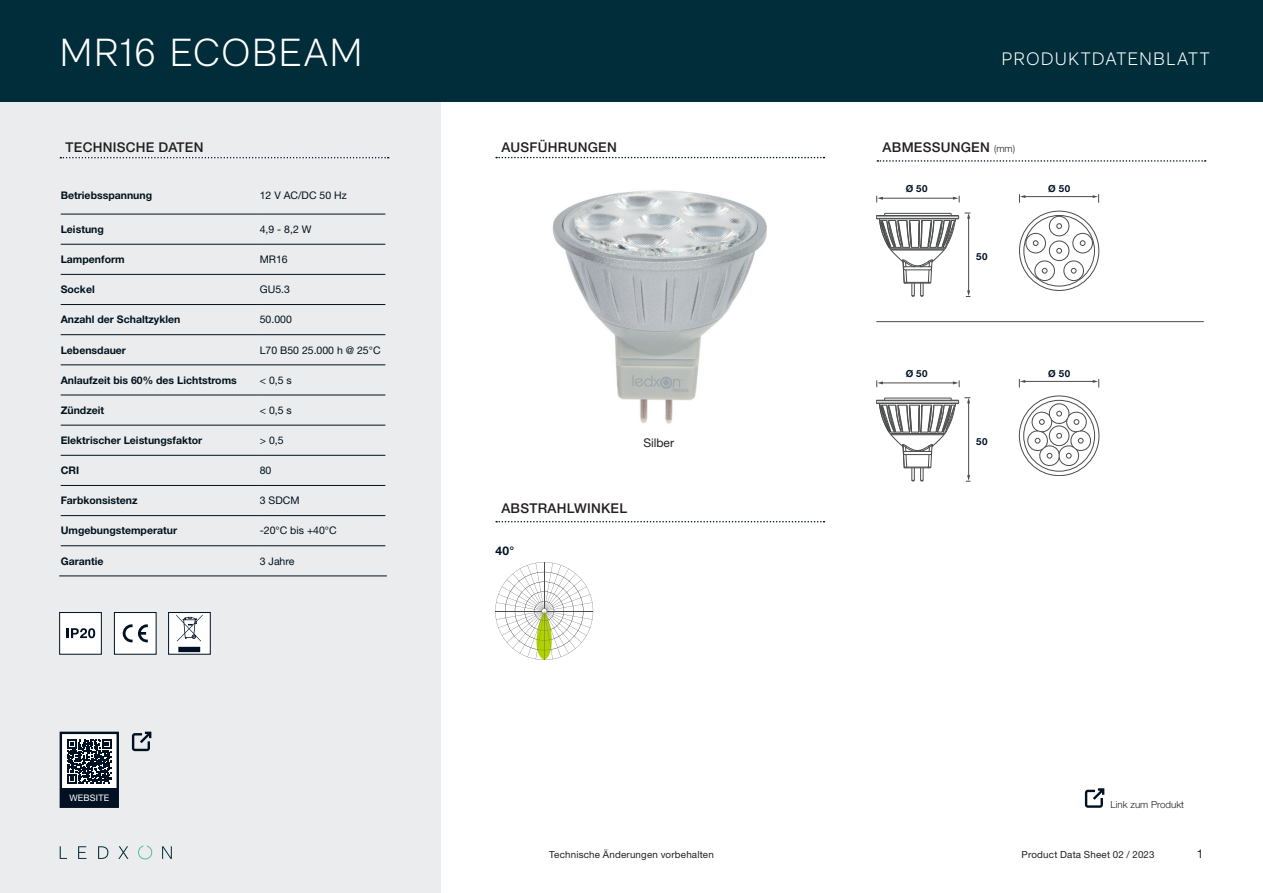
<style>
.page{position:relative;width:1263px;height:893px;background:#fff}
.page>*{position:absolute;margin:0;border:0;box-sizing:border-box;transform-origin:0 0}
.t1{font:300 39px "RM Neue";letter-spacing:.025em;color:#fff}
.t2{font:300 18px "RM Neue";letter-spacing:.06em;color:#fff}
.t3{font:500 13.5px "Helvetica Neue LT Std";letter-spacing:.02em;color:#231f20}
.t4{font:12px "Helvetica Neue LT Std";color:#231f20}
.Fließtext___copy_tex{font:700 12px "Helvetica Neue LT Std";color:#001123}
.t5{font:700 10.5px "Helvetica Neue LT Std";color:#00121e}
.t6{font:10.5px "Helvetica Neue LT Std";color:#00121e}
.t7{font:9.75px "Helvetica Neue LT Std";letter-spacing:.02em;color:#231f20}
.Randinfo___note_DE{font:700 9.75px "Helvetica Neue LT Std";letter-spacing:.05em;color:#001123}
.t8{font:300 9.75px "Helvetica Neue LT Std";color:#231f20}
.t9{font:9px "Helvetica Neue LT Std";letter-spacing:.02em;color:#fff}
.s1{font-weight:300;font-size:9.75px}
</style>
<div class="page">
<div style="left:0;top:0;width:1263px;height:102px;background:#002d39"></div>
<div style="left:0;top:102px;width:441px;height:791px;background:#ebeced"></div>
<svg style="left:60px;top:157px;width:329px;height:1px"></svg>
<svg style="left:496px;top:157px;width:328px;height:1px"></svg>
<svg style="left:116px;top:614px;width:39px;height:39px;background:#e4e6e8"></svg>
<div style="left:114px;top:612px;width:43px;height:43px;border:1px solid #001123"></div>
<div style="left:59px;top:612px;width:43px;height:43px;background:#fff;border:1px solid #001123"></div>
<svg style="left:170px;top:614px;width:39px;height:39px;background:#d7d9dc"></svg>
<div style="left:168px;top:612px;width:43px;height:43px;border:1px solid #001123"></div>
<svg style="left:877px;top:160px;width:329px;height:2px"></svg>
<hr style="left:61px;top:214px;width:198px;height:1px;background:#00121e">
<hr style="left:259px;top:214px;width:126px;height:1px;background:#00121e">
<hr style="left:61px;top:244px;width:198px;height:1px;background:#00121e">
<hr style="left:259px;top:244px;width:126px;height:1px;background:#00121e">
<hr style="left:61px;top:274px;width:198px;height:1px;background:#00121e">
<hr style="left:259px;top:274px;width:126px;height:1px;background:#00121e">
<hr style="left:61px;top:304px;width:198px;height:1px;background:#00121e">
<hr style="left:259px;top:304px;width:126px;height:1px;background:#00121e">
<hr style="left:61px;top:334px;width:198px;height:1px;background:#00121e">
<hr style="left:259px;top:334px;width:126px;height:1px;background:#00121e">
<hr style="left:61px;top:365px;width:198px;height:1px;background:#00121e">
<hr style="left:259px;top:365px;width:126px;height:1px;background:#00121e">
<hr style="left:61px;top:395px;width:198px;height:1px;background:#00121e">
<hr style="left:259px;top:395px;width:126px;height:1px;background:#00121e">
<hr style="left:61px;top:425px;width:198px;height:1px;background:#00121e">
<hr style="left:259px;top:425px;width:126px;height:1px;background:#00121e">
<hr style="left:61px;top:455px;width:198px;height:1px;background:#00121e">
<hr style="left:259px;top:455px;width:126px;height:1px;background:#00121e">
<hr style="left:61px;top:485px;width:198px;height:1px;background:#00121e">
<hr style="left:259px;top:485px;width:126px;height:1px;background:#00121e">
<hr style="left:61px;top:515px;width:198px;height:1px;background:#00121e">
<hr style="left:259px;top:515px;width:126px;height:1px;background:#00121e">
<hr style="left:61px;top:545px;width:198px;height:1px;background:#00121e">
<hr style="left:259px;top:545px;width:126px;height:1px;background:#00121e">
<hr style="left:59px;top:576px;width:200px;height:1px;background:#00121e">
<hr style="left:259px;top:576px;width:128px;height:1px;background:#00121e">
<svg style="left:66px;top:628px;width:29px;height:10px"></svg>
<svg style="left:1085px;top:788px;width:19px;height:20px"></svg>
<div style="left:62px;top:734px;width:55px;height:55px;background:#fff"></div>
<svg style="left:67px;top:739px;width:44px;height:44px"></svg>
<div style="left:60px;top:732px;width:59px;height:76px;border:2px solid #001123"></div>
<div style="left:61px;top:789px;width:57px;height:18px;background:#001123"></div>
<svg style="left:132px;top:732px;width:19px;height:19px"></svg>
<svg style="left:496px;top:521px;width:328px;height:1px"></svg>
<svg style="left:495px;top:562px;width:98px;height:98px"></svg>
<img style="left:552px;top:190px;width:215px;height:234px">
<hr style="left:968px;top:402px;width:1px;height:74px;background:#4b4c4d">
<svg style="left:965px;top:397px;width:5px;height:6px"></svg>
<svg style="left:966px;top:475px;width:4px;height:7px"></svg>
<svg style="left:876px;top:398px;width:83px;height:84px"></svg>
<hr style="left:876px;top:400px;width:83px;height:1px;background:#4b4c4d">
<hr style="left:876px;top:403px;width:83px;height:1px;background:#4b4c4d">
<hr style="left:890px;top:433px;width:55px;height:1px;background:#4b4c4d">
<hr style="left:882px;top:383px;width:72px;height:1px;background:#4b4c4d">
<svg style="left:876px;top:381px;width:7px;height:6px"></svg>
<svg style="left:953px;top:381px;width:7px;height:6px"></svg>
<hr style="left:968px;top:218px;width:1px;height:73px;background:#4b4c4d">
<svg style="left:965px;top:213px;width:5px;height:6px"></svg>
<svg style="left:966px;top:290px;width:4px;height:7px"></svg>
<svg style="left:876px;top:213px;width:83px;height:84px"></svg>
<hr style="left:876px;top:216px;width:83px;height:1px;background:#4b4c4d">
<hr style="left:876px;top:218px;width:83px;height:1px;background:#4b4c4d">
<hr style="left:890px;top:249px;width:55px;height:1px;background:#4b4c4d">
<hr style="left:882px;top:198px;width:72px;height:1px;background:#4b4c4d">
<svg style="left:876px;top:196px;width:7px;height:6px"></svg>
<svg style="left:953px;top:196px;width:7px;height:6px"></svg>
<hr style="left:876px;top:321px;width:328px;height:1px;background:#4b4c4d">
<div style="left:1026px;top:233px;width:20px;height:20px;border:1px solid #4b4c4d;border-radius:50%"></div>
<svg style="left:1033px;top:241px;width:5px;height:5px"></svg>
<div style="left:1049px;top:216px;width:20px;height:20px;border:1px solid #4b4c4d;border-radius:50%"></div>
<svg style="left:1057px;top:224px;width:5px;height:5px"></svg>
<div style="left:1049px;top:241px;width:20px;height:20px;border:1px solid #4b4c4d;border-radius:50%"></div>
<svg style="left:1057px;top:248px;width:5px;height:5px"></svg>
<div style="left:1072px;top:233px;width:21px;height:20px;border:1px solid #4b4c4d;border-radius:50%"></div>
<svg style="left:1080px;top:241px;width:5px;height:5px"></svg>
<div style="left:1064px;top:261px;width:20px;height:20px;border:1px solid #4b4c4d;border-radius:50%"></div>
<svg style="left:1071px;top:268px;width:5px;height:5px"></svg>
<div style="left:1034px;top:261px;width:21px;height:20px;border:1px solid #4b4c4d;border-radius:50%"></div>
<svg style="left:1042px;top:268px;width:5px;height:5px"></svg>
<div style="left:1019px;top:211px;width:80px;height:80px;border:1px solid #4b4c4d;border-radius:50%"></div>
<div style="left:1023px;top:215px;width:72px;height:71px;border:1px solid #4b4c4d;border-radius:50%"></div>
<hr style="left:1024px;top:196px;width:69px;height:1px;background:#4b4c4d">
<svg style="left:1019px;top:194px;width:6px;height:8px"></svg>
<svg style="left:1092px;top:194px;width:7px;height:8px"></svg>
<svg style="left:1027px;top:402px;width:65px;height:65px"></svg>
<div style="left:1019px;top:395px;width:80px;height:81px;border:1px solid #4b4c4d;border-radius:50%"></div>
<div style="left:1023px;top:400px;width:72px;height:71px;border:1px solid #4b4c4d;border-radius:50%"></div>
<hr style="left:1024px;top:381px;width:70px;height:1px;background:#4b4c4d">
<svg style="left:1019px;top:379px;width:6px;height:8px"></svg>
<svg style="left:1093px;top:379px;width:6px;height:8px"></svg>
<svg style="left:60px;top:846px;width:7px;height:13px"></svg>
<svg style="left:78px;top:846px;width:8px;height:13px"></svg>
<svg style="left:98px;top:846px;width:10px;height:13px"></svg>
<svg style="left:118px;top:846px;width:10px;height:13px"></svg>
<svg style="left:162px;top:846px;width:10px;height:13px"></svg>
<svg style="left:138px;top:845px;width:14px;height:14px"></svg>
<h1 class="t1" style="left:60px;top:29px;width:305px">MR16 ECOBEAM</h1>
<p class="t3" style="left:66px;top:139px;width:139px">TECHNISCHE DATEN</p>
<p class="t3" style="left:501px;top:139px;width:117px">AUSFÜHRUNGEN</p>
<p class="t5" style="left:61px;top:188px;width:93px">Betriebsspannung</p>
<p class="t6" style="left:260px;top:189px;width:88px">12 V AC/DC 50 Hz</p>
<p class="t5" style="left:61px;top:223px;width:45px">Leistung</p>
<p class="t6" style="left:260px;top:223px;width:53px">4,9 - 8,2 W</p>
<p class="t5" style="left:61px;top:253px;width:65px">Lampenform</p>
<p class="t6" style="left:260px;top:253px;width:30px">MR16</p>
<p class="t5" style="left:61px;top:283px;width:36px">Sockel</p>
<p class="t6" style="left:260px;top:283px;width:32px">GU5.3</p>
<p class="t5" style="left:61px;top:313px;width:121px">Anzahl der Schaltzyklen</p>
<p class="t6" style="left:260px;top:313px;width:34px">50.000</p>
<p class="t5" style="left:61px;top:343px;width:67px">Lebensdauer</p>
<p class="t6" style="left:260px;top:343px;width:122px">L70 B50 25.000 h @ 25°C</p>
<p class="t5" style="left:61px;top:373px;width:178px">Anlaufzeit bis 60% des Lichtstroms</p>
<p class="t6" style="left:260px;top:374px;width:33px">&lt; 0,5 s</p>
<p class="t5" style="left:61px;top:404px;width:45px">Zündzeit</p>
<p class="t6" style="left:260px;top:404px;width:33px">&lt; 0,5 s</p>
<p class="t5" style="left:61px;top:434px;width:143px">Elektrischer Leistungsfaktor</p>
<p class="t6" style="left:260px;top:434px;width:25px">&gt; 0,5</p>
<p class="t5" style="left:61px;top:464px;width:20px">CRI</p>
<p class="t6" style="left:260px;top:464px;width:13px">80</p>
<p class="t5" style="left:61px;top:494px;width:78px">Farbkonsistenz</p>
<p class="t6" style="left:260px;top:494px;width:41px">3 SDCM</p>
<p class="t5" style="left:61px;top:524px;width:118px">Umgebungstemperatur</p>
<p class="t6" style="left:260px;top:524px;width:78px">-20°C bis +40°C</p>
<p class="t5" style="left:61px;top:554px;width:44px">Garantie</p>
<p class="t6" style="left:260px;top:555px;width:36px">3 Jahre</p>
<p class="t3" style="left:501px;top:500px;width:127px">ABSTRAHLWINKEL</p>
<p class="Fließtext___copy_tex" style="left:495px;top:544px;width:21px">40°</p>
<p class="t4" style="left:643px;top:435px;width:32px">Silber</p>
<p class="t9" style="left:69px;top:793px;width:41px">WEBSITE</p>
<h2 class="t2" style="left:1002px;top:48px;width:209px">PRODUKTDATENBLATT</h2>
<p class="t3" style="left:883px;top:139px;width:134px">ABMESSUNGEN <span class="s1">(mm)</span></p>
<p class="Randinfo___note_DE" style="left:906px;top:182px;width:23px">Ø 50</p>
<p class="Randinfo___note_DE" style="left:976px;top:251px;width:13px">50</p>
<p class="Randinfo___note_DE" style="left:1048px;top:182px;width:23px">Ø 50</p>
<p class="Randinfo___note_DE" style="left:906px;top:367px;width:23px">Ø 50</p>
<p class="Randinfo___note_DE" style="left:976px;top:435px;width:13px">50</p>
<p class="Randinfo___note_DE" style="left:1048px;top:367px;width:23px">Ø 50</p>
<p class="t8" style="left:1110px;top:798px;width:75px">Link zum Produkt</p>
<p class="t7" style="left:549px;top:848px;width:166px">Technische Änderungen vorbehalten</p>
<p class="t7" style="left:1022px;top:848px;width:134px">Product Data Sheet 02 / 2023</p>
<p class="t4" style="left:1197px;top:846px;width:8px">1</p>
</div>
